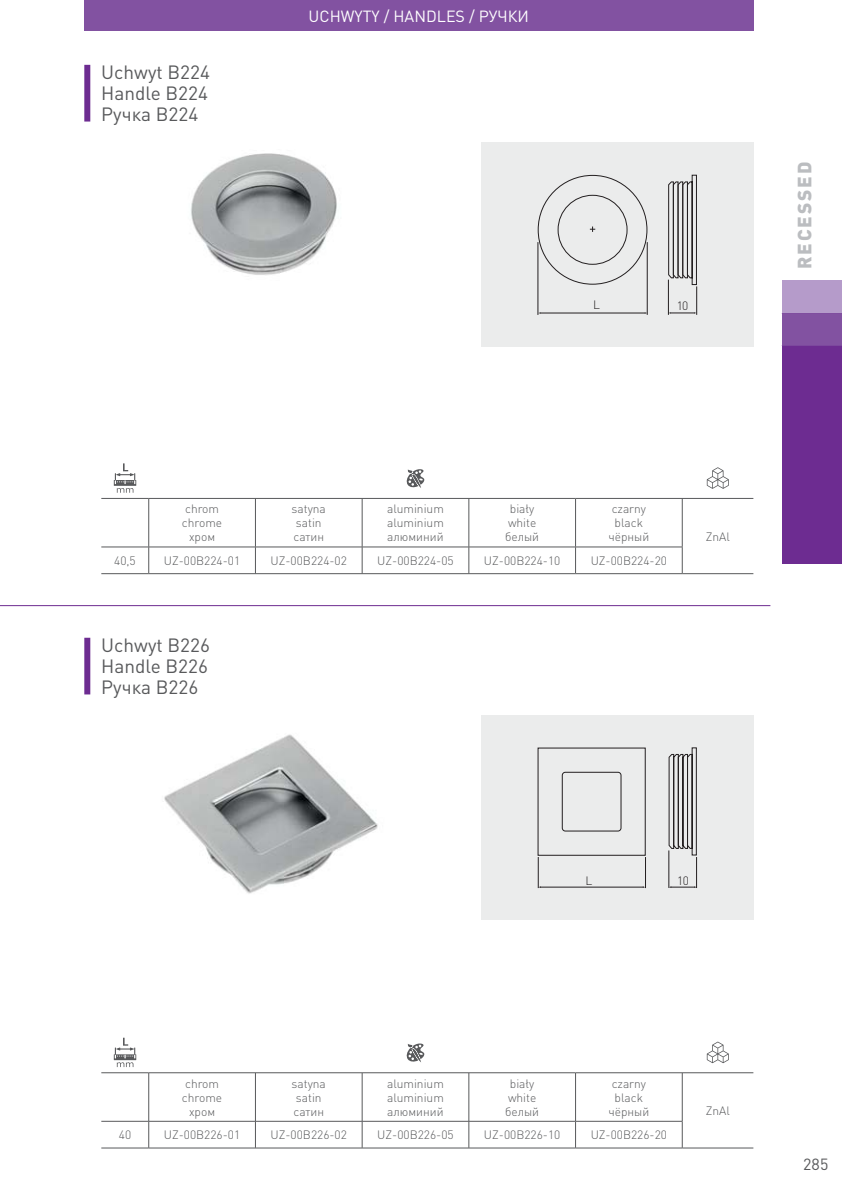
<style>
.page{position:relative;width:842px;height:1191px;background:#fff}
.page>*{position:absolute;margin:0;border:0;box-sizing:border-box;transform-origin:0 0}
.t1{font:19px/21px "DIN Pro";color:#58595b;text-align:justify}
.t2{font:900 19px "DIN Pro";letter-spacing:.105em;color:#bbbdc0}
.t3{font:16px "DIN Pro";color:#fff}
.t4{font:16px "DIN Pro";color:#58595b}
.t5{font:300 12px/14px "DIN Pro";color:#58595b;text-align:center}
.t6{font:300 12px "DIN Pro";color:#231f20}
</style>
<div class="page">
<div style="left:84px;top:0;width:669px;height:31px;background:#8252a1"></div>
<div style="left:84px;top:65px;width:6px;height:56px;background:#6d2c91"></div>
<div style="left:84px;top:637px;width:6px;height:57px;background:#6d2c91"></div>
<hr style="left:0;top:605px;width:770px;height:1px;background:#6d2c91">
<div style="left:782px;top:346px;width:60px;height:218px;background:#6d2c91"></div>
<div style="left:782px;top:313px;width:60px;height:33px;background:#8252a1"></div>
<div style="left:782px;top:280px;width:60px;height:33px;background:#b59bca"></div>
<div style="left:481px;top:143px;width:272px;height:204px;background:#ebecec"></div>
<div style="left:481px;top:715px;width:272px;height:204px;background:#ebecec"></div>
<hr style="left:540px;top:313px;width:105px;height:1px;background:#231f20">
<hr style="left:647px;top:242px;width:1px;height:73px;background:#231f20">
<hr style="left:538px;top:242px;width:1px;height:73px;background:#231f20">
<svg style="left:668px;top:175px;width:29px;height:140px"></svg>
<svg style="left:590px;top:226px;width:5px;height:6px"></svg>
<div style="left:558px;top:195px;width:69px;height:69px;border:1px solid #231f20;border-radius:50%"></div>
<hr style="left:645px;top:857px;width:1px;height:31px;background:#231f20">
<hr style="left:538px;top:857px;width:1px;height:31px;background:#231f20">
<svg style="left:537px;top:747px;width:160px;height:108px"></svg>
<hr style="left:668px;top:850px;width:1px;height:37px;background:#231f20">
<hr style="left:696px;top:857px;width:1px;height:31px;background:#231f20">
<hr style="left:540px;top:886px;width:103px;height:1px;background:#231f20">
<svg style="left:669px;top:886px;width:28px;height:1px"></svg>
<img style="left:191px;top:153px;width:146px;height:122px">
<img style="left:164px;top:734px;width:214px;height:160px">
<hr style="left:255px;top:498px;width:1px;height:48px;background:#58595b">
<hr style="left:362px;top:498px;width:1px;height:48px;background:#58595b">
<hr style="left:468px;top:498px;width:1px;height:48px;background:#58595b">
<svg style="left:255px;top:547px;width:1px;height:26px"></svg>
<svg style="left:362px;top:547px;width:1px;height:26px"></svg>
<svg style="left:468px;top:547px;width:1px;height:26px"></svg>
<hr style="left:575px;top:498px;width:1px;height:48px;background:#58595b">
<hr style="left:101px;top:546px;width:48px;height:1px;background:#58595b">
<svg style="left:575px;top:547px;width:1px;height:26px"></svg>
<hr style="left:149px;top:573px;width:426px;height:1px;background:#58595b">
<hr style="left:575px;top:573px;width:107px;height:1px;background:#58595b">
<svg style="left:682px;top:547px;width:1px;height:26px"></svg>
<hr style="left:682px;top:573px;width:71px;height:1px;background:#58595b">
<hr style="left:682px;top:498px;width:1px;height:48px;background:#58595b">
<hr style="left:149px;top:546px;width:426px;height:1px;background:#58595b">
<hr style="left:575px;top:546px;width:107px;height:1px;background:#58595b">
<hr style="left:149px;top:498px;width:426px;height:1px;background:#58595b">
<hr style="left:575px;top:498px;width:178px;height:1px;background:#58595b">
<hr style="left:101px;top:498px;width:48px;height:1px;background:#58595b">
<hr style="left:148px;top:498px;width:1px;height:48px;background:#58595b">
<svg style="left:148px;top:547px;width:1px;height:26px"></svg>
<hr style="left:101px;top:573px;width:48px;height:1px;background:#58595b">
<svg style="left:114px;top:463px;width:22px;height:30px"></svg>
<svg style="left:406px;top:469px;width:18px;height:19px"></svg>
<svg style="left:707px;top:467px;width:22px;height:22px"></svg>
<hr style="left:255px;top:1072px;width:1px;height:48px;background:#58595b">
<hr style="left:362px;top:1072px;width:1px;height:48px;background:#58595b">
<hr style="left:468px;top:1072px;width:1px;height:48px;background:#58595b">
<svg style="left:255px;top:1121px;width:1px;height:26px"></svg>
<svg style="left:362px;top:1121px;width:1px;height:26px"></svg>
<svg style="left:468px;top:1121px;width:1px;height:26px"></svg>
<hr style="left:575px;top:1072px;width:1px;height:48px;background:#58595b">
<hr style="left:101px;top:1120px;width:48px;height:1px;background:#58595b">
<svg style="left:575px;top:1121px;width:1px;height:26px"></svg>
<hr style="left:149px;top:1147px;width:426px;height:1px;background:#58595b">
<hr style="left:575px;top:1147px;width:107px;height:1px;background:#58595b">
<svg style="left:682px;top:1121px;width:1px;height:26px"></svg>
<hr style="left:682px;top:1147px;width:71px;height:1px;background:#58595b">
<hr style="left:682px;top:1072px;width:1px;height:48px;background:#58595b">
<hr style="left:149px;top:1120px;width:426px;height:1px;background:#58595b">
<hr style="left:575px;top:1120px;width:107px;height:1px;background:#58595b">
<hr style="left:149px;top:1072px;width:426px;height:1px;background:#58595b">
<hr style="left:575px;top:1072px;width:178px;height:1px;background:#58595b">
<hr style="left:101px;top:1072px;width:48px;height:1px;background:#58595b">
<hr style="left:148px;top:1072px;width:1px;height:48px;background:#58595b">
<svg style="left:148px;top:1121px;width:1px;height:26px"></svg>
<hr style="left:101px;top:1147px;width:48px;height:1px;background:#58595b">
<svg style="left:114px;top:1037px;width:22px;height:30px"></svg>
<svg style="left:406px;top:1043px;width:18px;height:19px"></svg>
<svg style="left:707px;top:1041px;width:22px;height:22px"></svg>
<h1 class="t1" style="left:101px;top:64px;width:110px">Uchwyt B224<br>Handle B224<br>Ручка B224</h1>
<h2 class="t3" style="left:309px;top:10px;width:222px">UCHWYTY / HANDLES / РУЧКИ</h2>
<p class="t6" style="left:593px;top:301px;width:8px">L</p>
<p class="t6" style="left:677px;top:301px;width:13px">10</p>
<h1 class="t2" style="left:794px;top:269px;width:109px;rotate:-90deg">RECESSED</h1>
<p class="t5" style="left:182px;top:503px;width:42px">chrom chrome хром</p>
<p class="t5" style="left:292px;top:503px;width:36px;text-align:left">satyna satin сатин</p>
<p class="t5" style="left:387px;top:503px;width:58px;text-align:justify">aluminium aluminium алюминий</p>
<p class="t5" style="left:505px;top:503px;width:36px">biały white белый</p>
<p class="t5" style="left:608px;top:503px;width:42px">czarny black чёрный</p>
<p class="t5" style="left:114px;top:555px;width:23px">40,5</p>
<p class="t5" style="left:164px;top:555px;width:78px">UZ-00B224-01</p>
<p class="t5" style="left:271px;top:555px;width:78px">UZ-00B224-02</p>
<p class="t5" style="left:377px;top:555px;width:78px">UZ-00B224-05</p>
<p class="t5" style="left:484px;top:555px;width:78px">UZ-00B224-10</p>
<p class="t5" style="left:591px;top:555px;width:78px">UZ-00B224-20</p>
<h1 class="t1" style="left:101px;top:637px;width:110px">Uchwyt B226<br>Handle B226<br>Ручка B226</h1>
<p class="t5" style="left:706px;top:531px;width:26px">ZnAl</p>
<p class="t6" style="left:585px;top:876px;width:8px">L</p>
<p class="t6" style="left:677px;top:876px;width:13px">10</p>
<p class="t5" style="left:182px;top:1077px;width:42px">chrom chrome хром</p>
<p class="t5" style="left:292px;top:1077px;width:36px;text-align:left">satyna satin сатин</p>
<p class="t5" style="left:387px;top:1077px;width:58px;text-align:justify">aluminium aluminium алюминий</p>
<p class="t5" style="left:505px;top:1077px;width:36px">biały white белый</p>
<p class="t5" style="left:608px;top:1077px;width:42px">czarny black чёрный</p>
<p class="t5" style="left:119px;top:1129px;width:14px">40</p>
<p class="t5" style="left:164px;top:1129px;width:78px">UZ-00B226-01</p>
<p class="t5" style="left:271px;top:1129px;width:78px">UZ-00B226-02</p>
<p class="t5" style="left:377px;top:1129px;width:78px">UZ-00B226-05</p>
<p class="t5" style="left:484px;top:1129px;width:78px">UZ-00B226-10</p>
<p class="t5" style="left:591px;top:1129px;width:78px">UZ-00B226-20</p>
<p class="t5" style="left:706px;top:1105px;width:26px">ZnAl</p>
<h2 class="t4" style="left:803px;top:1158px;width:27px">285</h2>
</div>
